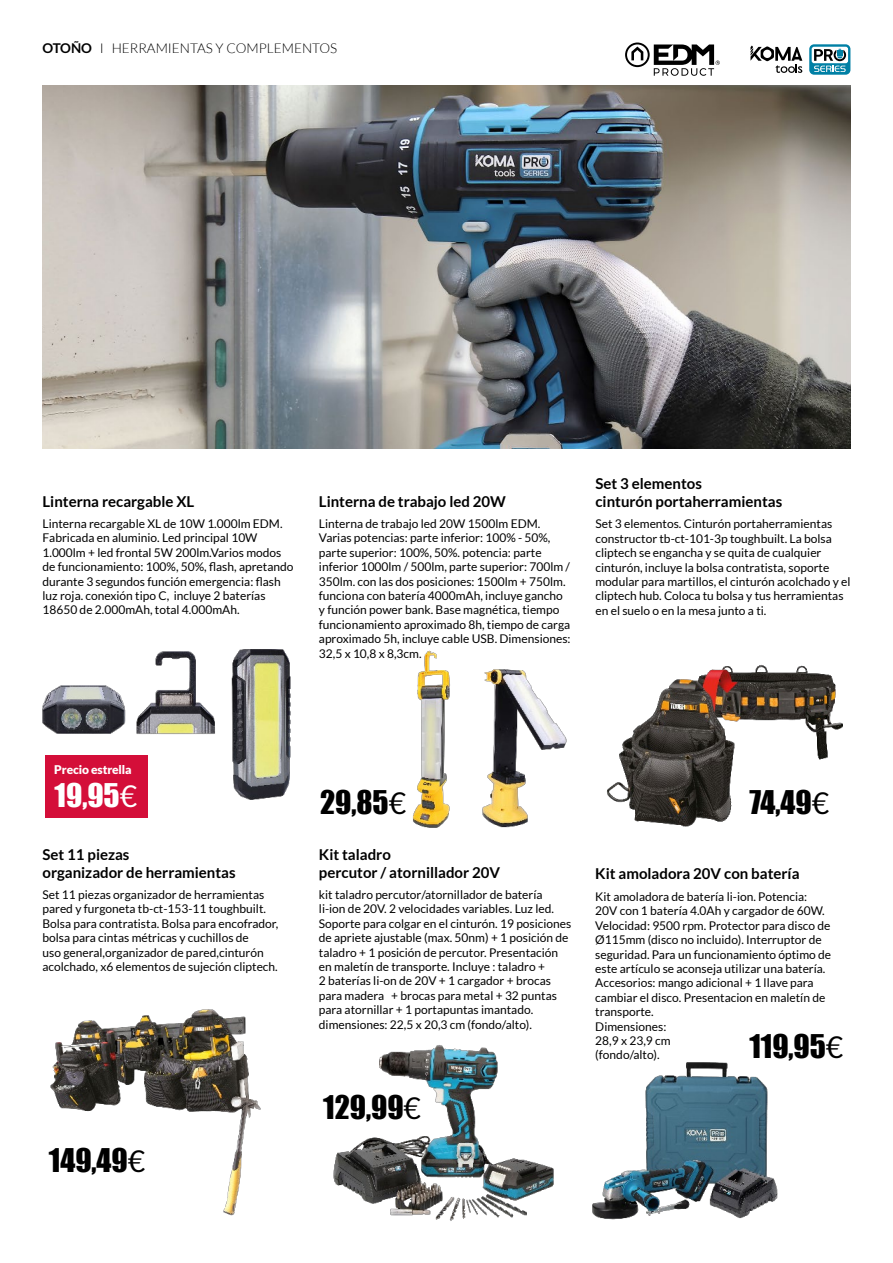
<style>
.page{position:relative;width:893px;height:1263px;background:#fff}
.page>*{position:absolute;margin:0;border:0;box-sizing:border-box;transform-origin:0 0}
.t1{font:30px "Impact";color:#000}
.t2{font:30px "Impact";color:#fff}
.Títulos_productos{font:700 15px "Lato";color:#000}
.t3{font:300 13.5px "Lato";color:#000}
.Cuerpo_párrafos_info{font:12px/14.4px "Lato";color:#000}
.Títulos_cosas{font:900 12px "Lato";letter-spacing:-.01em;color:#fff}
.s1{font-weight:700}
.s2{font-family:"Lato"}
</style>
<div class="page">
<img style="left:43px;top:85px;width:807px;height:364px">
<img style="left:50px;top:1009px;width:211px;height:207px">
<img style="left:413px;top:650px;width:154px;height:178px">
<img style="left:333px;top:1045px;width:221px;height:176px">
<img style="left:592px;top:1062px;width:186px;height:158px">
<img style="left:607px;top:665px;width:235px;height:162px">
<img style="left:231px;top:649px;width:60px;height:151px">
<img style="left:136px;top:651px;width:79px;height:84px">
<img style="left:42px;top:685px;width:84px;height:49px">
<svg style="left:625px;top:43px;width:95px;height:33px"></svg>
<svg style="left:750px;top:46px;width:52px;height:27px"></svg>
<svg style="left:809px;top:44px;width:41px;height:31px"></svg>
<div style="left:812px;top:47px;width:36px;height:16px;background:#fff;border-radius:2px"></div>
<svg style="left:814px;top:49px;width:32px;height:23px"></svg>
<div style="left:46px;top:755px;width:102px;height:62px;background:#d40e39"></div>
<p class="t3" style="left:43px;top:41px;width:296px"><span class="s1">OTOÑO</span> I HERRAMIENTAS Y COMPLEMENTOS</p>
<p class="Títulos_productos" style="left:43px;top:493px;width:153px">Linterna recargable XL</p>
<p class="Cuerpo_párrafos_info" style="left:43px;top:516px;width:252px">Linterna recargable XL de 10W 1.000lm EDM.<br>Fabricada en aluminio. Led principal 10W 1.000lm + led frontal 5W 200lm.Varios modos de funcionamiento: 100%, 50%, flash, apretando durante 3 segundos función emergencia: flash luz roja. conexión tipo C, incluye 2 baterías 18650 de 2.000mAh, total 4.000mAh.</p>
<p class="Títulos_productos" style="left:319px;top:493px;width:189px">Linterna de trabajo led 20W</p>
<p class="Cuerpo_párrafos_info" style="left:319px;top:516px;width:253px">Linterna de trabajo led 20W 1500lm EDM.<br>Varias potencias: parte inferior: 100% - 50%, parte superior: 100%, 50%. potencia: parte inferior 1000lm / 500lm, parte superior: 700lm / 350lm. con las dos posiciones: 1500lm + 750lm. funciona con batería 4000mAh, incluye gancho y función power bank. Base magnética, tiempo funcionamiento aproximado 8h, tiempo de carga aproximado 5h, incluye cable USB. Dimensiones:<br>32,5 x 10,8 x 8,3cm.</p>
<p class="Títulos_productos" style="left:595px;top:475px;width:108px">Set 3 elementos</p>
<p class="Títulos_productos" style="left:595px;top:493px;width:188px">cinturón portaherramientas</p>
<p class="Cuerpo_párrafos_info" style="left:595px;top:517px;width:257px">Set 3 elementos. Cinturón portaherramientas constructor tb-ct-101-3p toughbuilt. La bolsa cliptech se engancha y se quita de cualquier cinturón, incluye la bolsa contratista, soporte modular para martillos, el cinturón acolchado y el cliptech hub. Coloca tu bolsa y tus herramientas en el suelo o en la mesa junto a ti.</p>
<p class="Títulos_cosas" style="left:54px;top:763px;width:79px">Precio estrella</p>
<p class="t2" style="left:55px;top:772px;width:84px">19,95<span class="s2">€</span></p>
<p class="Títulos_productos" style="left:42px;top:846px;width:89px">Set 11 piezas</p>
<p class="Títulos_productos" style="left:42px;top:864px;width:195px">organizador de herramientas</p>
<p class="Cuerpo_párrafos_info" style="left:42px;top:887px;width:237px">Set 11 piezas organizador de herramientas pared y furgoneta tb-ct-153-11 toughbuilt.<br>Bolsa para contratista. Bolsa para encofrador, bolsa para cintas métricas y cuchillos de<br>uso general,organizador de pared,cinturón acolchado, x6 elementos de sujeción cliptech.</p>
<p class="t1" style="left:49px;top:1137px;width:98px">149,49<span class="s2">€</span></p>
<p class="t1" style="left:320px;top:779px;width:87px">29,85<span class="s2">€</span></p>
<p class="t1" style="left:749px;top:779px;width:81px">74,49<span class="s2">€</span></p>
<p class="Títulos_productos" style="left:319px;top:846px;width:73px">Kit taladro</p>
<p class="Títulos_productos" style="left:319px;top:864px;width:183px">percutor / atornillador 20V</p>
<p class="Cuerpo_párrafos_info" style="left:319px;top:887px;width:254px">kit taladro percutor/atornillador de batería li-ion de 20V. 2 velocidades variables. Luz led.<br>Soporte para colgar en el cinturón. 19 posiciones de apriete ajustable (max. 50nm) + 1 posición de taladro + 1 posición de percutor. Presentación en maletín de transporte. Incluye : taladro +<br>2 baterías li-on de 20V + 1 cargador + brocas para madera + brocas para metal + 32 puntas para atornillar + 1 portapuntas imantado. dimensiones: 22,5 x 20,3 cm (fondo/alto).</p>
<p class="t1" style="left:323px;top:1084px;width:99px">129,99<span class="s2">€</span></p>
<p class="Títulos_productos" style="left:595px;top:865px;width:206px">Kit amoladora 20V con batería</p>
<p class="Cuerpo_párrafos_info" style="left:595px;top:889px;width:237px">Kit amoladora de batería li-ion. Potencia:<br>20V con 1 batería 4.0Ah y cargador de 60W.<br>Velocidad: 9500 rpm. Protector para disco de Ø115mm (disco no incluido). Interruptor de seguridad. Para un funcionamiento óptimo de este artículo se aconseja utilizar una batería.<br>Accesorios: mango adicional + 1 llave para cambiar el disco. Presentacion en maletín de transporte.</p>
<p class="Cuerpo_párrafos_info" style="left:595px;top:1019px;width:73px">Dimensiones:</p>
<p class="Cuerpo_párrafos_info" style="left:595px;top:1033px;width:77px">28,9 x 23,9 cm</p>
<p class="Cuerpo_párrafos_info" style="left:595px;top:1048px;width:66px">(fondo/alto).</p>
<p class="t1" style="left:749px;top:1022px;width:95px">119,95<span class="s2">€</span></p>
</div>
